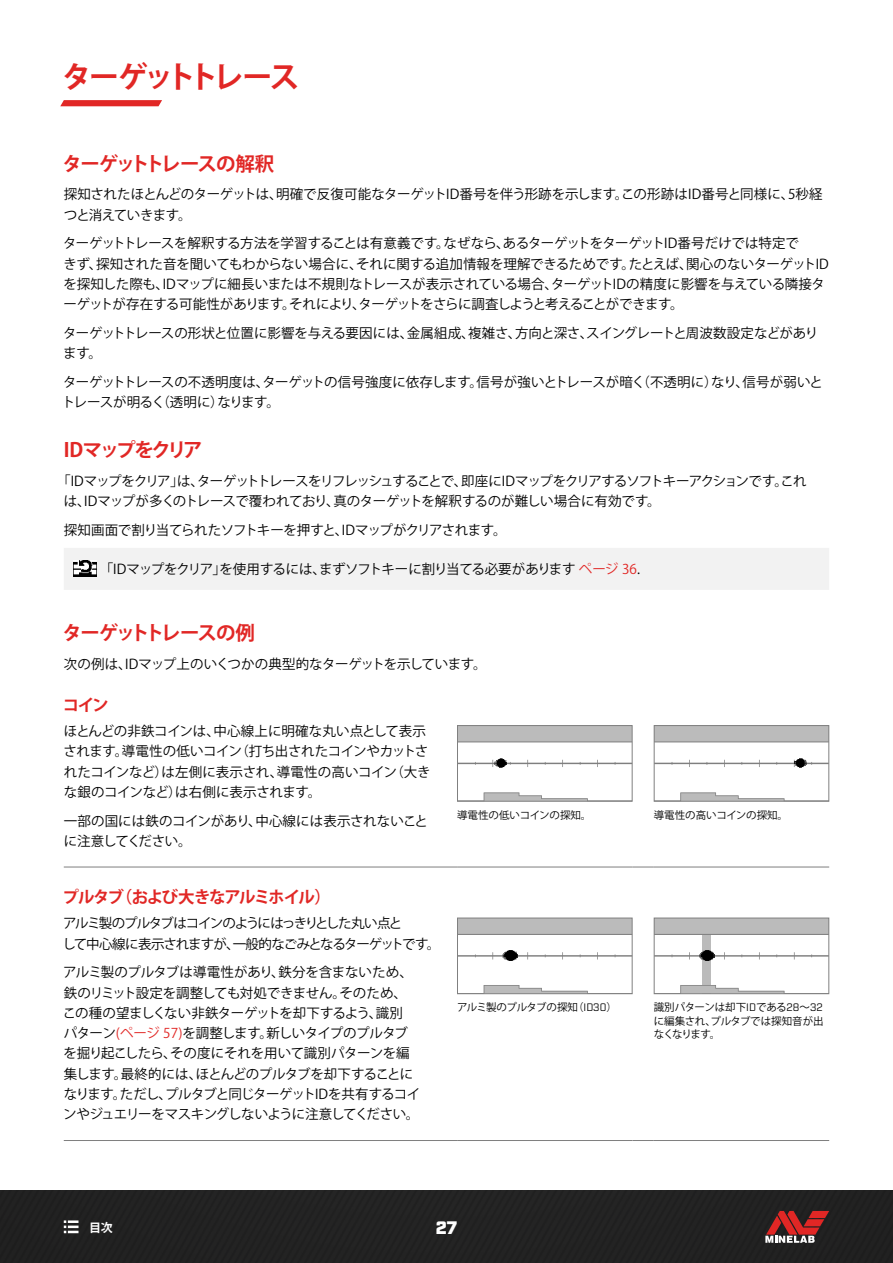
<style>
.page{position:relative;width:893px;height:1263px;background:#fff}
.page>*{position:absolute;margin:0;border:0;box-sizing:border-box;transform-origin:0 0}
.H1_TOC{font:700 30px "Koz Go Pr 6 N";letter-spacing:-.11em;color:#e12725}
.H2_TOC{font:700 19.5px "Koz Go Pr 6 N";letter-spacing:-.08em;color:#e12725}
.H2_TOC_Span{font:700 19.5px "Koz Go Pr 6 N";letter-spacing:-.09em;color:#e12725}
.H2_TOC-2{font:700 19.5px "Koz Go Pr 6 N";letter-spacing:-.125em;color:#e12725}
.t1{font:900 18px "Industry";color:#fff}
.t2{font:700 16.5px "Koz Go Pr 6 N";letter-spacing:-.08em;color:#e12725}
.Body{font:13.5px/20.2px "Koz Go Pr 6 N";letter-spacing:-.03em;color:#000}
.Body-2{font:13.5px/20.2px "Koz Go Pr 6 N";letter-spacing:-.07em;color:#000}
.Body-3{font:13.5px/20.2px "Koz Go Pr 6 N";letter-spacing:-.01em;color:#000}
.Body-4{font:13.5px/20.2px "Koz Go Pr 6 N";letter-spacing:-.09em;color:#000}
.Body-5{font:13.5px/20.2px "Koz Go Pr 6 N";color:#000}
.Body_Span{font:13.5px "Koz Go Pr 6 N";letter-spacing:-.015em;color:#000}
.t3{font:700 12px "Koz Go Pr 6 N";color:#fff}
.Annotation_Left{font:10.5px/13.5px "Koz Go Pr 6 N";letter-spacing:-.02em;color:#000;text-align:justify}
.Annotation_Left-2{font:10.5px "Koz Go Pr 6 N";color:#000}
.Annotation_Left-3{font:10.5px "Koz Go Pr 6 N";letter-spacing:-.05em;color:#000}
.s1{color:#e12725}
.s2{font-family:"Industry"}
</style>
<div class="page">
<div style="left:0;top:1191px;width:893px;height:72px;background:#222"></div>
<svg style="left:60px;top:100px;width:102px;height:6px"></svg>
<svg style="left:765px;top:1211px;width:64px;height:32px;background:#863b3b"></svg>
<svg style="left:64px;top:1220px;width:15px;height:13px"></svg>
<div style="left:64px;top:548px;width:765px;height:42px;background:#f2f2f2"></div>
<img style="left:74px;top:561px;width:22px;height:16px">
<hr style="left:64px;top:867px;width:393px;height:1px;background:#7f7f7f">
<hr style="left:457px;top:867px;width:175px;height:1px;background:#7f7f7f">
<svg style="left:632px;top:867px;width:22px;height:1px"></svg>
<hr style="left:654px;top:867px;width:175px;height:1px;background:#7f7f7f">
<div style="left:457px;top:725px;width:175px;height:16px;background:#bbb"></div>
<hr style="left:457px;top:741px;width:175px;height:1px;background:#7f7f7f">
<svg style="left:483px;top:792px;width:105px;height:8px"></svg>
<svg style="left:459px;top:758px;width:171px;height:10px"></svg>
<div style="left:457px;top:725px;width:175px;height:77px;border:1px solid #808080"></div>
<div style="left:654px;top:725px;width:175px;height:16px;background:#bbb"></div>
<hr style="left:654px;top:741px;width:175px;height:1px;background:#7f7f7f">
<svg style="left:680px;top:792px;width:105px;height:8px"></svg>
<svg style="left:656px;top:758px;width:171px;height:10px"></svg>
<div style="left:654px;top:725px;width:175px;height:77px;border:1px solid #808080"></div>
<hr style="left:64px;top:1140px;width:393px;height:1px;background:#7f7f7f">
<hr style="left:457px;top:1140px;width:175px;height:1px;background:#7f7f7f">
<svg style="left:632px;top:1140px;width:22px;height:1px"></svg>
<hr style="left:654px;top:1140px;width:175px;height:1px;background:#7f7f7f">
<div style="left:457px;top:918px;width:175px;height:16px;background:#bbb"></div>
<hr style="left:457px;top:934px;width:175px;height:1px;background:#7f7f7f">
<svg style="left:483px;top:985px;width:105px;height:7px"></svg>
<svg style="left:459px;top:950px;width:171px;height:11px"></svg>
<div style="left:457px;top:918px;width:175px;height:76px;border:1px solid #808080"></div>
<div style="left:703px;top:918px;width:8px;height:76px;background:#bbb"></div>
<div style="left:654px;top:918px;width:175px;height:16px;background:#bbb"></div>
<hr style="left:654px;top:934px;width:175px;height:1px;background:#7f7f7f">
<svg style="left:680px;top:985px;width:105px;height:7px"></svg>
<svg style="left:656px;top:950px;width:171px;height:11px"></svg>
<div style="left:654px;top:918px;width:175px;height:76px;border:1px solid #808080"></div>
<p class="H1_TOC" style="left:62px;top:60px;width:239px">ターゲットトレース</p>
<p class="H2_TOC" style="left:62px;top:152px;width:213px">ターゲットトレースの解釈</p>
<p class="Body" style="left:64px;top:184px;width:760px">探知されたほとんどのターゲットは、明確で反復可能なターゲットID番号を伴う形跡を示します。この形跡はID番号と同様に、5秒経つと消えていきます。</p>
<p class="Body" style="left:63px;top:233px;width:767px">ターゲットトレースを解釈する方法を学習することは有意義です。なぜなら、あるターゲットをターゲットID番号だけでは特定で<br>きず、探知された音を聞いてもわからない場合に、それに関する追加情報を理解できるためです。たとえば、関心のないターゲットIDを探知した際も、IDマップに細長いまたは不規則なトレースが表示されている場合、ターゲットIDの精度に影響を与えている隣接ターゲットが存在する可能性があります。それにより、ターゲットをさらに調査しようと考えることができます。</p>
<p class="Body" style="left:63px;top:323px;width:757px">ターゲットトレースの形状と位置に影響を与える要因には、金属組成、複雑さ、方向と深さ、スイングレートと周波数設定などがあります。</p>
<p class="Body-3" style="left:62px;top:372px;width:763px">ターゲットトレースの不透明度は、ターゲットの信号強度に依存します。信号が強いとトレースが暗く（不透明に）なり、信号が弱いとトレースが明るく（透明に）なります。</p>
<p class="H2_TOC-2" style="left:64px;top:439px;width:140px">IDマップをクリア</p>
<p class="Body-2" style="left:64px;top:471px;width:744px;text-indent:-6px">「IDマップをクリア」は、ターゲットトレースをリフレッシュすることで、即座にIDマップをクリアするソフトキーアクションです。これは、IDマップが多くのトレースで覆われており、真のターゲットを解釈するのが難しい場合に有効です。</p>
<p class="Body" style="left:64px;top:520px;width:444px">探知画面で割り当てられたソフトキーを押すと、IDマップがクリアされます。</p>
<p class="Body" style="left:100px;top:559px;width:540px">「IDマップをクリア」を使用するには、まずソフトキーに割り当てる必要があります<span class="s1">ページ 36</span>.</p>
<p class="H2_TOC_Span" style="left:62px;top:622px;width:194px">ターゲットトレースの例</p>
<p class="Body_Span" style="left:64px;top:656px;width:424px">次の例は、IDマップ上のいくつかの典型的なターゲットを示しています。</p>
<h3 class="t2" style="left:63px;top:695px;width:47px">コイン</h3>
<p class="Body" style="left:63px;top:721px;width:369px">ほとんどの非鉄コインは、中心線上に明確な丸い点として表示されます。導電性の低いコイン（打ち出されたコインやカットされたコインなど）は左側に表示され、導電性の高いコイン（大きな銀のコインなど）は右側に表示されます。</p>
<p class="Body-5" style="left:64px;top:811px;width:366px">一部の国には鉄のコインがあり、中心線には表示されないことに注意してください。</p>
<p class="Annotation_Left-2" style="left:457px;top:809px;width:136px">導電性の低いコインの探知。</p>
<p class="Annotation_Left-2" style="left:654px;top:809px;width:136px">導電性の高いコインの探知。</p>
<h3 class="t2" style="left:63px;top:888px;width:270px">プルタブ（および大きなアルミホイル）</h3>
<p class="Body-4" style="left:62px;top:914px;width:379px">アルミ製のプルタブはコインのようにはっきりとした丸い点と<br>して中心線に表示されますが、一般的なごみとなるターゲットです。</p>
<p class="Body" style="left:63px;top:963px;width:359px">アルミ製のプルタブは導電性があり、鉄分を含まないため、鉄のリミット設定を調整しても対処できません。そのため、この種の望ましくない非鉄ターゲットを却下するよう、識別<br>パターン<span class="s1">(ページ 57)</span>を調整します。新しいタイプのプルタブを掘り起こしたら、その度にそれを用いて識別パターンを編集します。最終的には、ほとんどのプルタブを却下することになります。ただし、プルタブと同じターゲットIDを共有するコインやジュエリーをマスキングしないように注意してください。</p>
<p class="Annotation_Left-3" style="left:457px;top:1001px;width:161px">アルミ製のプルタブの探知（<span class="s2">ID30</span>）</p>
<p class="Annotation_Left" style="left:654px;top:1000px;width:171px">識別パターンは却下<span class="s2">ID</span>である<span class="s2">28</span>～<span class="s2">32</span>に編集され、プルタブでは探知音が出なくなります。</p>
<p class="t3" style="left:89px;top:1220px;width:25px">目次</p>
<h3 class="t1" style="left:436px;top:1217px;width:23px">27</h3>
</div>
